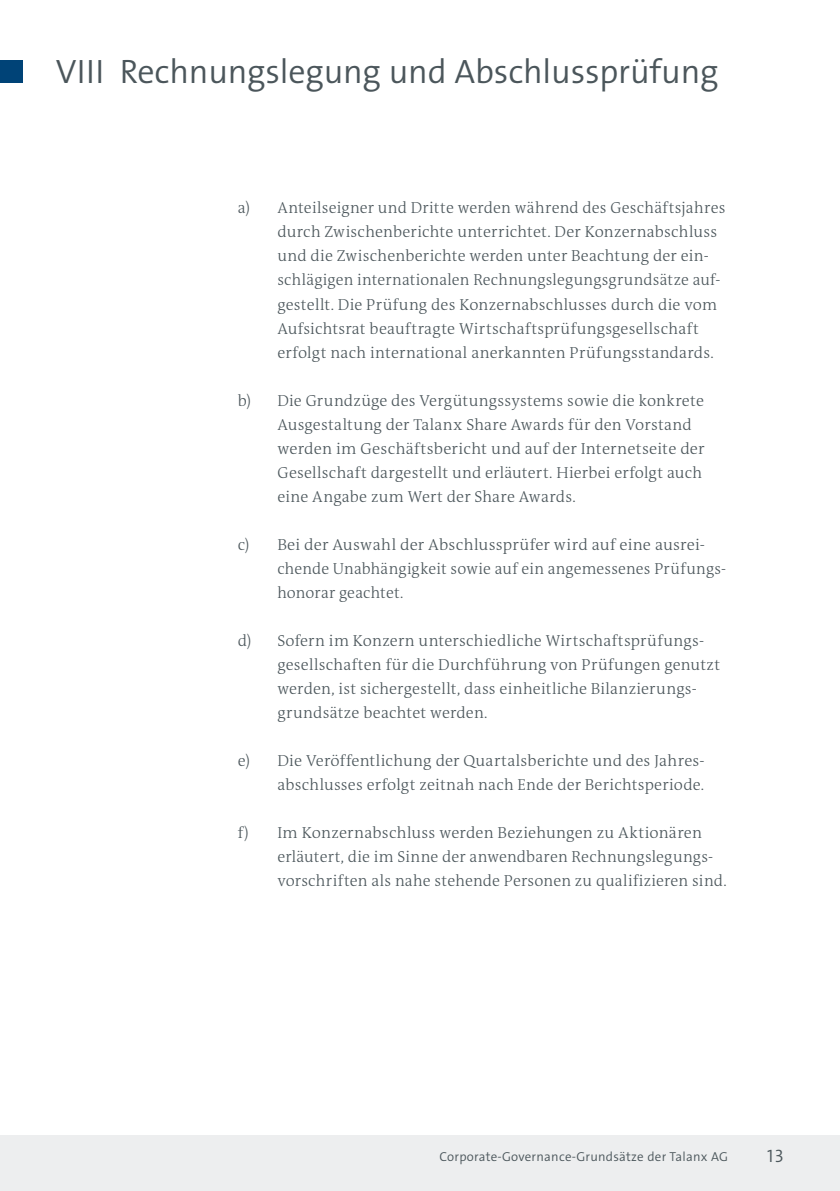
<style>
.page{position:relative;width:840px;height:1191px;background:#fff}
.page>*{position:absolute;margin:0;border:0;box-sizing:border-box;transform-origin:0 0}
.t1{font:34px "The Sans LP4 Se Lig";letter-spacing:-.005em;color:#4b565b}
.t2{font:18px "The Sans LP4 Se Lig";color:#4b565b}
.t3{font:300 16px/24px "The Antiqua B W3";letter-spacing:.01em;color:#4b565b}
.t4{font:13px "The Sans LP4 Se Lig";letter-spacing:.02em;color:#4b565b}
</style>
<div class="page">
<div style="left:0;top:1134px;width:839px;height:57px;background:#edeeef"></div>
<div style="left:0;top:60px;width:23px;height:23px;background:#004377"></div>
<h1 class="t1" style="left:56px;top:50px;width:663px">VIII Rechnungslegung und Abschlussprüfung</h1>
<p class="t3" style="left:277px;top:196px;width:449px;text-indent:-40px">a) Anteilseigner und Dritte werden während des Geschäftsjahres durch Zwischenberichte unterrichtet. Der Konzernabschluss und die Zwischenberichte werden unter Beachtung der ein&shy;schlägigen internationalen Rechnungslegungsgrundsätze auf&shy;gestellt. Die Prüfung des Konzernabschlusses durch die vom Aufsichtsrat beauftragte Wirtschaftsprüfungsgesellschaft erfolgt nach international anerkannten Prüfungsstandards.</p>
<p class="t3" style="left:277px;top:388px;width:428px;text-indent:-40px">b) Die Grundzüge des Vergütungssystems sowie die konkrete Ausgestaltung der Talanx Share Awards für den Vorstand werden im Geschäftsbericht und auf der Internetseite der Gesellschaft dargestellt und erläutert. Hierbei erfolgt auch eine Angabe zum Wert der Share Awards.</p>
<p class="t3" style="left:277px;top:532px;width:450px;text-indent:-40px">c) Bei der Auswahl der Abschlussprüfer wird auf eine ausrei&shy;chende Unabhängigkeit sowie auf ein angemessenes Prüfungs&shy;honorar geachtet.</p>
<p class="t3" style="left:277px;top:628px;width:444px;text-indent:-40px">d) Sofern im Konzern unterschiedliche Wirtschaftsprüfungs&shy;gesellschaften für die Durchführung von Prüfungen genutzt werden, ist sichergestellt, dass einheitliche Bilanzierungs&shy;grundsätze beachtet werden.</p>
<p class="t3" style="left:237px;top:748px;width:468px;text-align:right">e) Die Veröffentlichung der Quartalsberichte und des Jahres&shy;abschlusses erfolgt zeitnah nach Ende der Berichtsperiode.</p>
<p class="t3" style="left:277px;top:820px;width:450px;text-indent:-40px">f) Im Konzernabschluss werden Beziehungen zu Aktionären erläutert, die im Sinne der anwendbaren Rechnungslegungs&shy;vorschriften als nahe stehende Personen zu qualifizieren sind.</p>
<p class="t4" style="left:439px;top:1148px;width:290px">Corporate-Governance-Grundsätze der Talanx AG</p>
<p class="t2" style="left:766px;top:1144px;width:18px">13</p>
</div>
